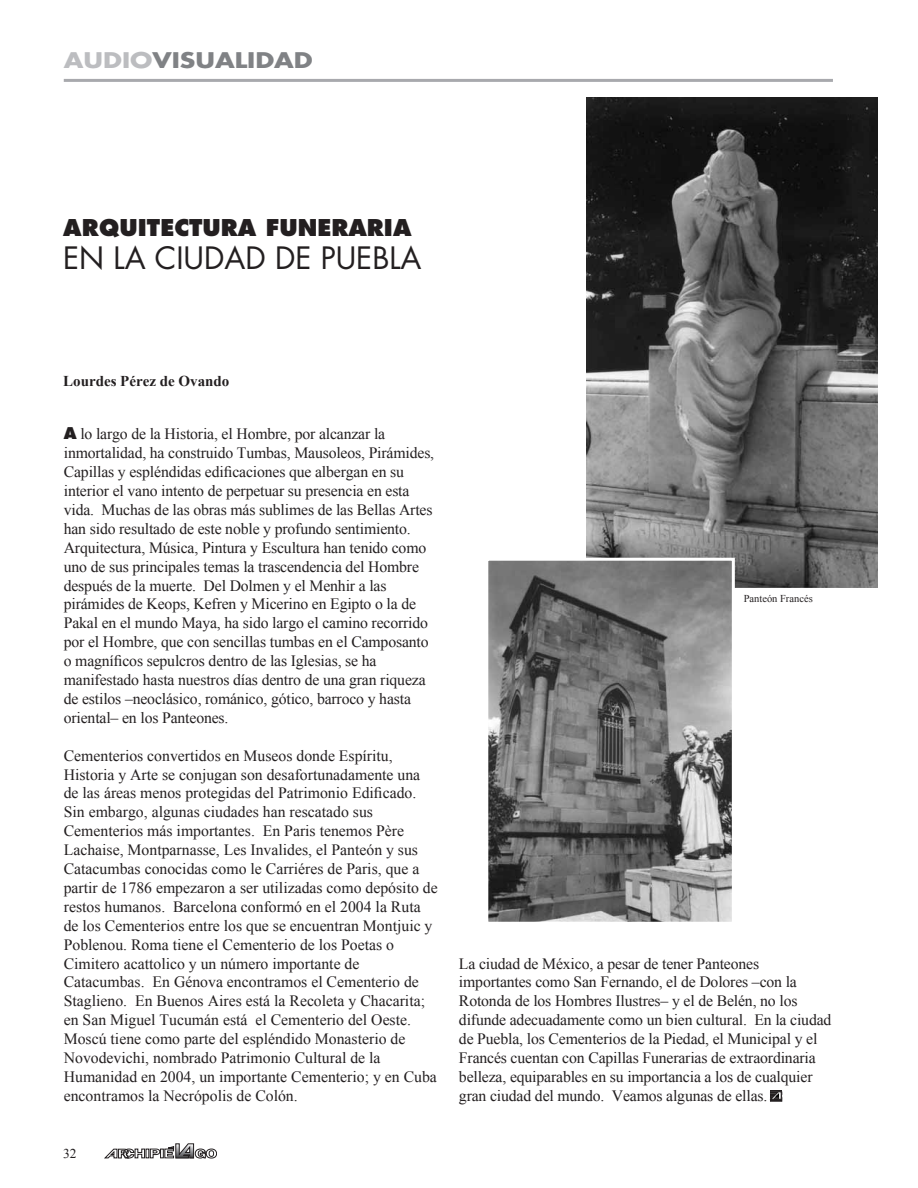
<style>
.page{position:relative;width:918px;height:1188px;background:#fff}
.page>*{position:absolute;margin:0;border:0;box-sizing:border-box;transform-origin:0 0}
.t1{font:30px "Futura";color:#231f20}
.t2{font:800 22.5px "Futura";color:#231f20}
.t3{font:700 21px "Futura";color:#808285;scale:1.2 1}
.t4{font:15.75px/18.9px "Times New Roman";letter-spacing:-.01em;color:#231f20}
.t5{font:700 15px "Times New Roman";color:#231f20}
.t6{font:13.5px "Times New Roman";color:#231f20}
.t7{font:10.5px "Times New Roman";color:#231f20}
.s1{color:#bcbdc0}
.s2{font-family:"Futura";font-weight:800}
</style>
<div class="page">
<hr style="left:64px;top:79px;width:769px;height:3px;background:#a8a9ad">
<img style="left:586px;top:97px;width:292px;height:490px">
<img style="left:489px;top:562px;width:242px;height:359px">
<div style="left:485px;top:558px;width:250px;height:367px;border:3px solid #fff"></div>
<svg style="left:104px;top:1144px;width:113px;height:14px"></svg>
<svg style="left:770px;top:1090px;width:12px;height:11px"></svg>
<p class="t3" style="left:64px;top:45px;width:209px"><span class="s1">AUDIO</span>VISUALIDAD</p>
<p class="t2" style="left:63px;top:214px;width:350px">ARQUITECTURA FUNERARIA</p>
<p class="t1" style="left:63px;top:237px;width:360px">EN LA CIUDAD DE PUEBLA</p>
<p class="t5" style="left:63px;top:372px;width:168px">Lourdes Pérez de Ovando</p>
<p class="t4" style="left:64px;top:424px;width:372px"><span class="s2">A</span> lo largo de la Historia, el Hombre, por alcanzar la inmortalidad, ha construido Tumbas, Mausoleos, Pirámides, Capillas y espléndidas edificaciones que albergan en su interior el vano intento de perpetuar su presencia en esta vida. Muchas de las obras más sublimes de las Bellas Artes han sido resultado de este noble y profundo sentimiento.<br>Arquitectura, Música, Pintura y Escultura han tenido como uno de sus principales temas la trascendencia del Hombre después de la muerte. Del Dolmen y el Menhir a las pirámides de Keops, Kefren y Micerino en Egipto o la de Pakal en el mundo Maya, ha sido largo el camino recorrido por el Hombre, que con sencillas tumbas en el Camposanto o magníficos sepulcros dentro de las Iglesias, se ha manifestado hasta nuestros días dentro de una gran riqueza de estilos –neoclásico, románico, gótico, barroco y hasta oriental– en los Panteones.</p>
<p class="t4" style="left:64px;top:746px;width:375px">Cementerios convertidos en Museos donde Espíritu, Historia y Arte se conjugan son desafortunadamente una de las áreas menos protegidas del Patrimonio Edificado.<br>Sin embargo, algunas ciudades han rescatado sus Cementerios más importantes. En Paris tenemos Père Lachaise, Montparnasse, Les Invalides, el Panteón y sus Catacumbas conocidas como le Carriéres de Paris, que a partir de 1786 empezaron a ser utilizadas como depósito de restos humanos. Barcelona conformó en el 2004 la Ruta de los Cementerios entre los que se encuentran Montjuic y Poblenou. Roma tiene el Cementerio de los Poetas o Cimitero acattolico y un número importante de Catacumbas. En Génova encontramos el Cementerio de Staglieno. En Buenos Aires está la Recoleta y Chacarita; en San Miguel Tucumán está el Cementerio del Oeste.<br>Moscú tiene como parte del espléndido Monasterio de Novodevichi, nombrado Patrimonio Cultural de la Humanidad en 2004, un importante Cementerio; y en Cuba encontramos la Necrópolis de Colón.</p>
<p class="t6" style="left:63px;top:1146px;width:15px">32</p>
<p class="t7" style="left:744px;top:592px;width:71px">Panteón Francés</p>
<p class="t4" style="left:459px;top:954px;width:374px">La ciudad de México, a pesar de tener Panteones importantes como San Fernando, el de Dolores –con la Rotonda de los Hombres Ilustres– y el de Belén, no los difunde adecuadamente como un bien cultural. En la ciudad de Puebla, los Cementerios de la Piedad, el Municipal y el Francés cuentan con Capillas Funerarias de extraordinaria belleza, equiparables en su importancia a los de cualquier gran ciudad del mundo. Veamos algunas de ellas.</p>
</div>
